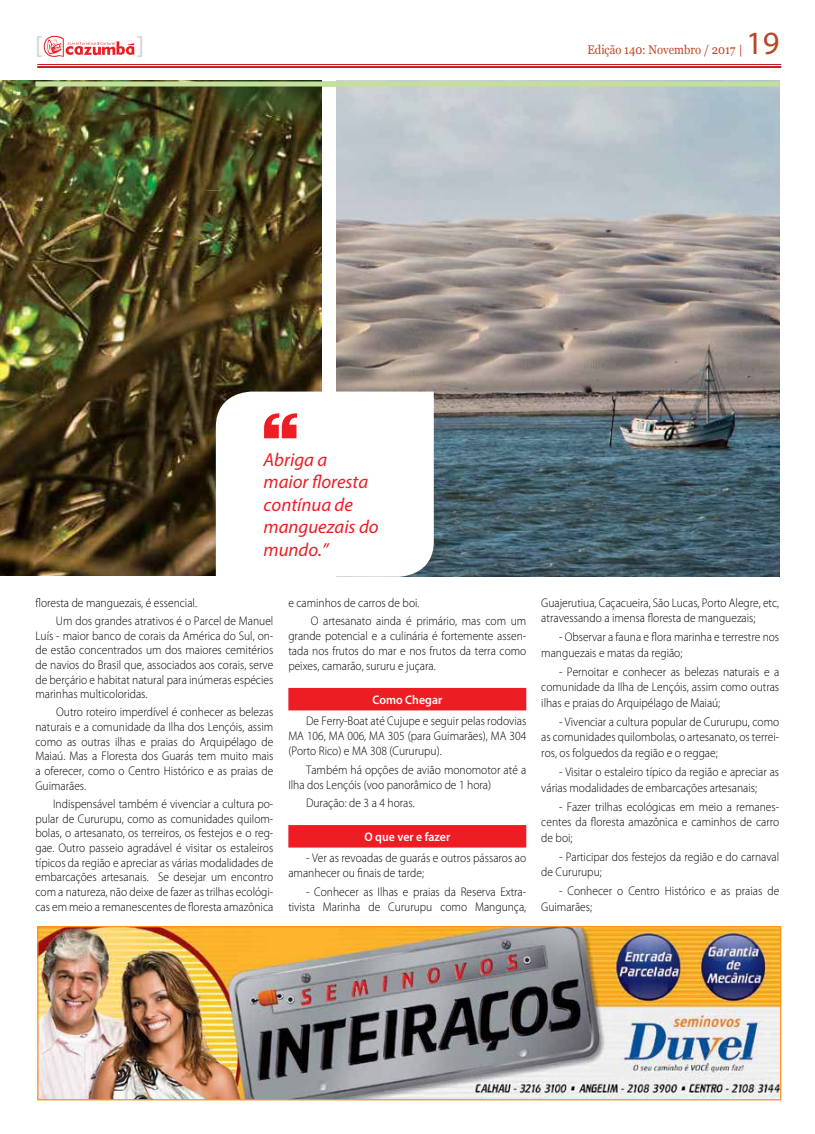
<style>
.page{position:relative;width:815px;height:1134px;background:#fff}
.page>*{position:absolute;margin:0;border:0;box-sizing:border-box;transform-origin:0 0}
.t1{font:32.5px "Myriad";color:#b74726}
.t2{font:italic 18.75px/22.5px "Myriad Pro";color:#ed1d24}
.t3{font:300 12.5px/14.6px "Myriad Pro";color:#000;scale:.92 1}
.t4{font:12.5px "Georgia";color:#b74726;scale:.9 1}
.t5{font:600 12.5px "Myriad Pro";color:#fff;scale:.95 1}
</style>
<div class="page">
<img style="left:37px;top:36px;width:105px;height:21px">
<svg style="left:43px;top:36px;width:92px;height:21px"></svg>
<svg style="left:44px;top:35px;width:90px;height:22px"></svg>
<hr style="left:37px;top:64px;width:744px;height:1px;background:#c4161c">
<hr style="left:37px;top:66px;width:744px;height:2px;background:#c4161c">
<img style="left:39px;top:928px;width:740px;height:170px">
<div style="left:37px;top:926px;width:744px;height:174px;border:1px solid #f8941d"></div>
<img style="left:0;top:81px;width:321px;height:495px">
<img style="left:337px;top:86px;width:442px;height:491px">
<div style="left:288px;top:688px;width:238px;height:22px;background:#ed1d24"></div>
<div style="left:288px;top:825px;width:238px;height:22px;background:#ed1d24"></div>
<svg style="left:216px;top:392px;width:218px;height:185px"></svg>
<svg style="left:264px;top:413px;width:33px;height:25px"></svg>
<div style="left:35px;top:81px;width:745px;height:5px;background:#c4df9b"></div>
<p class="t4" style="left:588px;top:42px;width:174px">Edição 140: Novembro / 2017 |</p>
<h1 class="t1" style="left:746px;top:27px;width:35px">19</h1>
<h2 class="t2" style="left:264px;top:448px;width:117px">Abriga a<br>maior floresta contínua de manguezais do mundo.”</h2>
<p class="t3" style="left:56px;top:593px;width:238px;line-height:18.2px;text-indent:-21px">floresta de manguezais, é essencial.<br>Um dos grandes atrativos é o Parcel de Manuel</p>
<p class="t3" style="left:35px;top:628px;width:260px;text-align:justify">Luís - maior banco de corais da América do Sul, on&shy;de estão concentrados um dos maiores cemitérios de navios do Brasil que, associados aos corais, serve de berçário e habitat natural para inúmeras espécies marinhas multicoloridas.</p>
<p class="t3" style="left:35px;top:705px;width:260px;text-align:justify;text-indent:21px">Outro roteiro imperdível é conhecer as belezas naturais e a comunidade da Ilha dos Lençóis, assim como as outras ilhas e praias do Arquipélago de Maiaú. Mas a Floresta dos Guarás tem muito mais a oferecer, como o Centro Histórico e as praias de Guimarães.</p>
<p class="t3" style="left:35px;top:796px;width:260px;text-align:justify;text-indent:18px">Indispensável também é vivenciar a cultura po&shy;pular de Cururupu, como as comunidades quilom&shy;bolas, o artesanato, os terreiros, os festejos e o reg&shy;gae. Outro passeio agradável é visitar os estaleiros típicos da região e apreciar as várias modalidades de embarcações artesanais. Se desejar um encontro com a natureza, não deixe de fazer as trilhas ecológi&shy;cas em meio a remanescentes de floresta amazônica</p>
<p class="t3" style="left:311px;top:593px;width:236px;line-height:18.5px;text-indent:-22px">e caminhos de carros de boi.<br>O artesanato ainda é primário, mas com um</p>
<p class="t3" style="left:288px;top:628px;width:260px;text-align:justify">grande potencial e a culinária é fortemente assen&shy;tada nos frutos do mar e nos frutos da terra como peixes, camarão, sururu e juçara.</p>
<p class="t5" style="left:372px;top:692px;width:75px">Como Chegar</p>
<p class="t3" style="left:288px;top:714px;width:260px;text-align:justify;text-indent:18px">De Ferry-Boat até Cujupe e seguir pelas rodovias MA 106, MA 006, MA 305 (para Guimarães), MA 304 (Porto Rico) e MA 308 (Cururupu).</p>
<p class="t3" style="left:288px;top:762px;width:260px;text-indent:18px">Também há opções de avião monomotor até a<br>Ilha dos Lençóis (voo panorâmico de 1 hora)</p>
<p class="t3" style="left:306px;top:795px;width:120px">Duração: de 3 a 4 horas.</p>
<p class="t5" style="left:364px;top:829px;width:92px">O que ver e fazer</p>
<p class="t3" style="left:288px;top:851px;width:260px;text-indent:18px">- Ver as revoadas de guarás e outros pássaros ao amanhecer ou finais de tarde;</p>
<p class="t3" style="left:288px;top:884px;width:260px;text-align:right">- Conhecer as Ilhas e praias da Reserva Extra&shy;tivista Marinha de Cururupu como Mangunça,</p>
<p class="t3" style="left:541px;top:595px;width:260px;line-height:15.5px">Guajerutiua, Caçacueira, São Lucas, Porto Alegre, etc, atravessando a imensa floresta de manguezais;</p>
<p class="t3" style="left:541px;top:629px;width:260px;line-height:15.5px;text-indent:18px">- Observar a fauna e flora marinha e terrestre nos manguezais e matas da região;</p>
<p class="t3" style="left:541px;top:664px;width:260px;line-height:15.5px;text-align:justify;text-indent:18px">- Pernoitar e conhecer as belezas naturais e a comunidade da Ilha de Lençóis, assim como outras ilhas e praias do Arquipélago de Maiaú;</p>
<p class="t3" style="left:541px;top:714px;width:260px;line-height:15.5px;text-align:justify;text-indent:18px">- Vivenciar a cultura popular de Cururupu, como as comunidades quilombolas, o artesanato, os terrei&shy;ros, os folguedos da região e o reggae;</p>
<p class="t3" style="left:541px;top:764px;width:260px;line-height:15.5px;text-indent:18px">- Visitar o estaleiro típico da região e apreciar as várias modalidades de embarcações artesanais;</p>
<p class="t3" style="left:541px;top:798px;width:260px;line-height:15.5px;text-align:justify;text-indent:18px">- Fazer trilhas ecológicas em meio a remanes&shy;centes da floresta amazônica e caminhos de carro de boi;</p>
<p class="t3" style="left:541px;top:849px;width:260px;line-height:15.5px;text-indent:18px">- Participar dos festejos da região e do carnaval de Cururupu;</p>
<p class="t3" style="left:541px;top:883px;width:260px;line-height:15.5px;text-indent:18px">- Conhecer o Centro Histórico e as praias de<br>Guimarães;</p>
</div>
